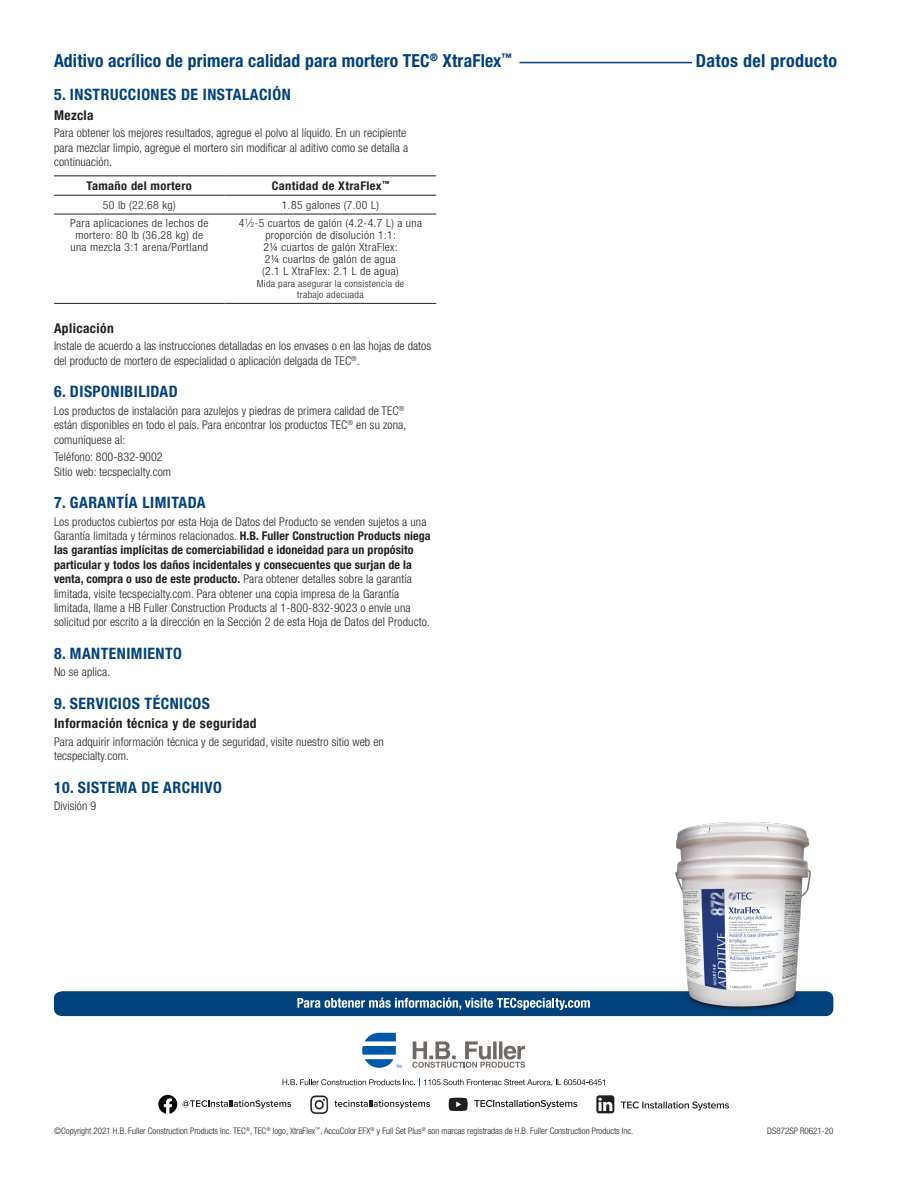
<style>
.page{position:relative;width:918px;height:1188px;background:#fff}
.page>*{position:absolute;margin:0;border:0;box-sizing:border-box;transform-origin:0 0}
.t1{font:700 condensed 18px "Helvetica Neue LT Std";letter-spacing:.01em;color:#01427c}
.Subhead{font:700 condensed 15.75px "Helvetica Neue LT Std";letter-spacing:.03em;color:#01427c}
.Subhead_Black{font:700 condensed 13.5px "Helvetica Neue LT Std";letter-spacing:.03em;color:#231f20}
.Body{font:300 condensed 12px/14.4px "Helvetica Neue LT Std";letter-spacing:.01em;color:#231f20}
.t2{font:700 condensed 12px "Helvetica Neue LT Std";letter-spacing:.03em;color:#231f20;scale:1.04 1}
.t3{font:300 condensed 11.25px/12px "Helvetica Neue LT Std";letter-spacing:.03em;color:#231f20;text-align:center;scale:1.04 1}
.t4{font:300 condensed 9.75px/10.5px "Helvetica Neue LT Std";letter-spacing:.03em;color:#231f20;text-align:center;scale:1.04 1}
.t5{font:300 condensed 9px "Helvetica Neue LT Std";color:#231f20}
.s1{font-size:7.35px}
.s2{font-weight:700}
</style>
<div class="page">
<svg style="left:283px;top:1079px;width:322px;height:7px"></svg>
<svg style="left:596px;top:1095px;width:18px;height:18px"></svg>
<svg style="left:621px;top:1101px;width:108px;height:9px"></svg>
<svg style="left:158px;top:1095px;width:133px;height:19px"></svg>
<svg style="left:474px;top:1100px;width:103px;height:9px"></svg>
<svg style="left:449px;top:1098px;width:19px;height:13px"></svg>
<svg style="left:334px;top:1100px;width:96px;height:9px"></svg>
<img style="left:310px;top:1095px;width:19px;height:20px">
<svg style="left:412px;top:1041px;width:113px;height:27px"></svg>
<svg style="left:362px;top:1033px;width:39px;height:35px"></svg>
<svg style="left:54px;top:991px;width:779px;height:25px;background:#195388"></svg>
<hr style="left:54px;top:175px;width:171px;height:1px;background:#231f20">
<hr style="left:225px;top:175px;width:211px;height:1px;background:#231f20">
<hr style="left:54px;top:195px;width:171px;height:1px;background:#231f20">
<hr style="left:225px;top:195px;width:211px;height:1px;background:#231f20">
<hr style="left:54px;top:214px;width:171px;height:1px;background:#231f20">
<hr style="left:225px;top:214px;width:211px;height:1px;background:#231f20">
<hr style="left:54px;top:303px;width:171px;height:1px;background:#231f20">
<hr style="left:225px;top:303px;width:211px;height:1px;background:#231f20">
<hr style="left:519px;top:62px;width:173px;height:1px;background:#01427c">
<img style="left:655px;top:822px;width:175px;height:194px">
<p class="t1" style="left:54px;top:50px;width:459px">Aditivo acrílico de primera calidad para mortero TEC<sup>®</sup> XtraFlex<sup>™</sup></p>
<p class="t1" style="left:696px;top:50px;width:143px">Datos del producto</p>
<p class="Subhead" style="left:54px;top:85px;width:238px">5. INSTRUCCIONES DE INSTALACIÓN</p>
<p class="Subhead_Black" style="left:54px;top:107px;width:41px">Mezcla</p>
<p class="Body" style="left:54px;top:126px;width:356px">Para obtener los mejores resultados, agregue el polvo al líquido. En un recipiente para mezclar limpio, agregue el mortero sin modificar al aditivo como se detalla a continuación.</p>
<p class="t2" style="left:87px;top:178px;width:103px">Tamaño del mortero</p>
<p class="t2" style="left:272px;top:178px;width:115px">Cantidad de XtraFlex<sup>™</sup></p>
<p class="t3" style="left:103px;top:199px;width:71px">50 lb (22.68 kg)</p>
<p class="t3" style="left:282px;top:199px;width:95px">1.85 galones (7.00 L)</p>
<p class="t3" style="left:70px;top:217px;width:134px">Para aplicaciones de lechos de mortero: 80 lb (36.28 kg) de una mezcla 3:1 arena/Portland</p>
<p class="t3" style="left:239px;top:217px;width:178px">4<sup>1</sup>⁄<span class="s1">2</span>-5 cuartos de galón (4.2-4.7 L) a una proporción de disolución 1:1:</p>
<p class="t3" style="left:264px;top:241px;width:130px">21/4 cuartos de galón XtraFlex:</p>
<p class="t3" style="left:265px;top:253px;width:127px">21/4 cuartos de galón de agua</p>
<p class="t3" style="left:262px;top:265px;width:133px">(2.1 L XtraFlex: 2.1 L de agua)</p>
<p class="t4" style="left:257px;top:279px;width:143px">Mida para asegurar la consistencia de trabajo adecuada</p>
<p class="Subhead_Black" style="left:54px;top:320px;width:61px">Aplicación</p>
<p class="Body" style="left:54px;top:339px;width:379px">Instale de acuerdo a las instrucciones detalladas en los envases o en las hojas de datos del producto de mortero de especialidad o aplicación delgada de TEC<sup>®</sup>.</p>
<p class="Subhead" style="left:54px;top:382px;width:125px">6. DISPONIBILIDAD</p>
<p class="Body" style="left:54px;top:403px;width:354px">Los productos de instalación para azulejos y piedras de primera calidad de TEC<sup>® </sup>están disponibles en todo el país. Para encontrar los productos TEC<sup>®</sup> en su zona, comuníquese al:</p>
<p class="Body" style="left:54px;top:450px;width:119px">Teléfono: 800-832-9002<br>Sitio web: tecspecialty.com</p>
<p class="Subhead" style="left:54px;top:493px;width:153px">7. GARANTÍA LIMITADA</p>
<p class="Body" style="left:54px;top:514px;width:378px">Los productos cubiertos por esta Hoja de Datos del Producto se venden sujetos a una Garantía limitada y términos relacionados. <span class="s2">H.B. Fuller Construction Products niega las garantías implícitas de comerciabilidad e idoneidad para un propósito particular y todos los daños incidentales y consecuentes que surjan de la venta, compra o uso de este producto.</span> Para obtener detalles sobre la garantía limitada, visite tecspecialty.com. Para obtener una copia impresa de la Garantía limitada, llame a HB Fuller Construction Products al 1-800-832-9023 o envíe una solicitud por escrito a la dirección en la Sección 2 de esta Hoja de Datos del Producto.</p>
<p class="Subhead" style="left:54px;top:644px;width:129px">8. MANTENIMIENTO</p>
<p class="Body" style="left:54px;top:665px;width:58px">No se aplica.</p>
<p class="Subhead" style="left:54px;top:694px;width:158px">9. SERVICIOS TÉCNICOS</p>
<p class="Subhead_Black" style="left:54px;top:715px;width:204px">Información técnica y de seguridad</p>
<p class="Body" style="left:54px;top:734px;width:331px">Para adquirir información técnica y de seguridad, visite nuestro sitio web en tecspecialty.com.</p>
<p class="Subhead" style="left:54px;top:778px;width:169px">10. SISTEMA DE ARCHIVO</p>
<p class="Body" style="left:54px;top:799px;width:44px">División 9</p>
<p class="t5" style="left:54px;top:1126px;width:581px">©Copyright 2021 H.B. Fuller Construction Products Inc. TEC<sup>®</sup>, TEC<sup>®</sup> logo, XtraFlex<sup>™</sup>, AccuColor EFX<sup>®</sup> y Full Set Plus<sup>®</sup> son marcas registradas de H.B. Fuller Construction Products Inc.</p>
<p class="t5" style="left:767px;top:1126px;width:68px">DS872SP R0621-20</p>
</div>
